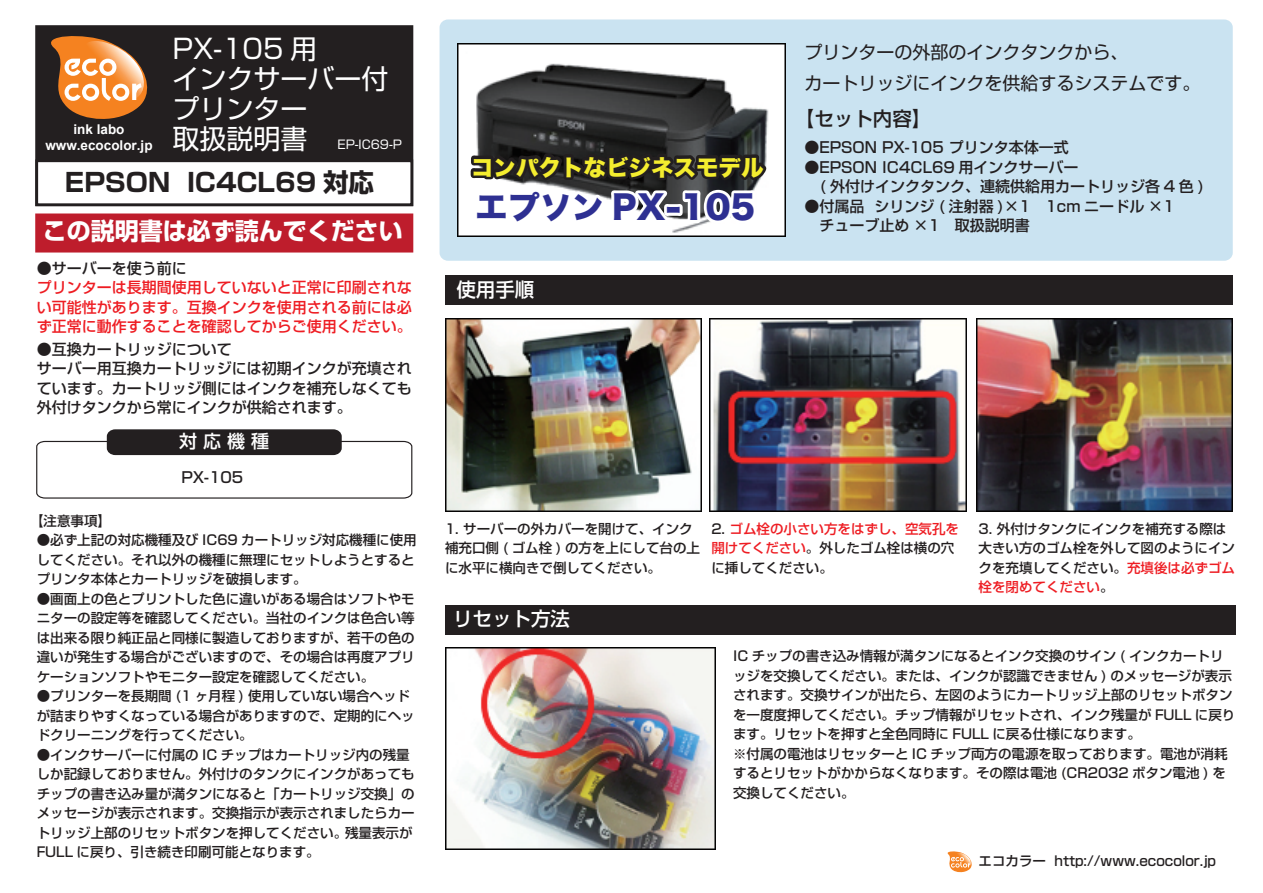
<style>
.page{position:relative;width:1263px;height:893px;background:#fff}
.page>*{position:absolute;margin:0;border:0;box-sizing:border-box;transform-origin:0 0}
.t1{font:32.1px "Hira Kaku Std W8";color:#2e3092}
.t2{font:27px/30px "Shin Go Pro";color:#fff}
.t3{font:700 25.5px "Shin Go Pro";color:#231f20}
.t4{font:700 24px "Shin Go Pro";color:#fff}
.t5{font:22.5px "Hira Kaku Std W8";color:#f4ed2f}
.t6{font:500 19.5px "Shin Go Pro";color:#fff}
.t7{font:500 19.5px "Shin Go Pro";color:#231f20}
.t8{font:18px/31.5px "Shin Go Pro";color:#231f20}
.t9{font:500 18px "Shin Go Pro";color:#fff}
.t10{font:500 15px/19.5px "Shin Go Pro";color:#231f20}
.t11{font:500 15px/19.5px "Shin Go Pro";color:#ee1d23;text-align:justify}
.t12{font:500 13.5px/19.5px "Shin Go Pro";color:#231f20}
.t13{font:500 13.5px/19.5px "Shin Go Pro";color:#ee1d23}
.t14{font:700 13.5px/16.5px "Arial";color:#fff;text-align:center}
.t15{font:12px "Shin Go Pro";color:#fff}
.s1{color:#231f20}
.s2{color:#ee1d23}
</style>
<div class="page">
<div style="left:440px;top:19px;width:793px;height:242px;background:#cae3f1;border-radius:8px"></div>
<div style="left:35px;top:25px;width:378px;height:181px;background:#231f20;border:3px solid #231f20"></div>
<div style="left:35px;top:159px;width:378px;height:47px;background:#fff;border:3px solid #231f20"></div>
<svg style="left:51px;top:36px;width:97px;height:83px"></svg>
<svg style="left:947px;top:851px;width:25px;height:22px"></svg>
<div style="left:35px;top:213px;width:378px;height:40px;background:#be1d2c;border:3px solid #be1d2c"></div>
<div style="left:445px;top:275px;width:788px;height:30px;background:#231f20"></div>
<div style="left:445px;top:605px;width:790px;height:30px;background:#231f20"></div>
<svg style="left:36px;top:429px;width:377px;height:70px"></svg>
<img style="left:457px;top:44px;width:329px;height:193px">
<svg style="left:468px;top:19px;width:302px;height:211px;background:#8d8f91"></svg>
<img style="left:445px;top:319px;width:257px;height:192px">
<img style="left:710px;top:319px;width:257px;height:192px">
<img style="left:976px;top:319px;width:257px;height:192px">
<img style="left:445px;top:647px;width:270px;height:203px">
<h2 class="t2" style="left:172px;top:30px;width:217px">PX-105 用<br>インクサーバー付プリンター<br>取扱説明書</h2>
<p class="t14" style="left:45px;top:121px;width:109px">ink labo www.ecocolor.jp</p>
<h3 class="t3" style="left:65px;top:162px;width:311px">EPSON IC4CL69 対応</h3>
<h3 class="t4" style="left:43px;top:212px;width:361px">この説明書は必ず読んでください</h3>
<p class="t10" style="left:37px;top:257px;width:151px">●サーバーを使う前に</p>
<p class="t11" style="left:37px;top:276px;width:377px">プリンターは長期間使用していないと正常に印刷されない可能性があります。互換インクを使用される前には必ず正常に動作することを確認してからご使用ください。</p>
<p class="t10" style="left:37px;top:338px;width:377px">●互換カートリッジについて<br>サーバー用互換カートリッジには初期インクが充填されています。カートリッジ側にはインクを補充しなくても外付けタンクから常にインクが供給されます。</p>
<p class="t15" style="left:338px;top:135px;width:66px">EP-IC69-P</p>
<h3 class="t9" style="left:179px;top:427px;width:91px">対 応 機 種</h3>
<p class="t10" style="left:182px;top:465px;width:63px">PX-105</p>
<p class="t12" style="left:30px;top:509px;width:82px">【注意事項】</p>
<p class="t12" style="left:37px;top:529px;width:381px">●必ず上記の対応機種及び IC69 カートリッジ対応機種に使用してください。それ以外の機種に無理にセットしようとするとプリンタ本体とカートリッジを破損します。</p>
<p class="t12" style="left:37px;top:587px;width:380px;text-align:justify">●画面上の色とプリントした色に違いがある場合はソフトやモニターの設定等を確認してください。当社のインクは色合い等は出来る限り純正品と同様に製造しておりますが、若干の色の違いが発生する場合がございますので、その場合は再度アプリケーションソフトやモニター設定を確認してください。</p>
<p class="t12" style="left:37px;top:685px;width:380px">●プリンターを長期間 (1 ヶ月程 ) 使用していない場合ヘッドが詰まりやすくなっている場合がありますので、定期的にヘッドクリーニングを行ってください。</p>
<p class="t12" style="left:37px;top:743px;width:380px">●インクサーバーに付属の IC チップはカートリッジ内の残量しか記録しておりません。外付けのタンクにインクがあってもチップの書き込み量が満タンになると「カートリッジ交換」のメッセージが表示されます。交換指示が表示されましたらカートリッジ上部のリセットボタンを押してください。残量表示が<br>FULL に戻り、引き続き印刷可能となります。</p>
<h3 class="t5" style="left:471px;top:155px;width:294px">コンパクトなビジネスモデル</h3>
<h1 class="t1" style="left:475px;top:189px;width:281px">エプソン PX-105</h1>
<h3 class="t6" style="left:456px;top:273px;width:79px">使用手順</h3>
<h3 class="t8" style="left:804px;top:34px;width:397px">プリンターの外部のインクタンクから、<br>カートリッジにインクを供給するシステムです。</h3>
<h3 class="t7" style="left:795px;top:103px;width:138px">【セット内容】</h3>
<p class="t10" style="left:804px;top:136px;width:281px">●EPSON PX-105 プリンタ本体一式　</p>
<p class="t10" style="left:819px;top:155px;width:386px;text-indent:-15px">●EPSON IC4CL69 用インクサーバー<br>( 外付けインクタンク、連続供給用カートリッジ各 4 色 )</p>
<p class="t10" style="left:819px;top:194px;width:371px;text-indent:-15px">●付属品 シリンジ ( 注射器 )×1　1cm ニードル ×1　チューブ止め ×1　取扱説明書</p>
<p class="t12" style="left:445px;top:517px;width:256px">1. サーバーの外カバーを開けて、インク補充口側 ( ゴム栓 ) の方を上にして台の上に水平に横向きで倒してください。</p>
<h3 class="t6" style="left:453px;top:603px;width:118px">リセット方法</h3>
<p class="t13" style="left:711px;top:517px;width:249px"><span class="s1">2.</span> ゴム栓の小さい方をはずし、空気孔を開けてください<span class="s1">。外したゴム栓は横の穴に挿してください。</span></p>
<p class="t12" style="left:978px;top:517px;width:258px">3. 外付けタンクにインクを補充する際は大きい方のゴム栓を外して図のようにインクを充填してください。<span class="s2">充填後は必ずゴム栓を閉めてください</span>。</p>
<p class="t12" style="left:733px;top:645px;width:504px">IC チップの書き込み情報が満タンになるとインク交換のサイン ( インクカートリッジを交換してください。または、インクが認識できません ) のメッセージが表示されます。交換サインが出たら、左図のようにカートリッジ上部のリセットボタンを一度度押してください。チップ情報がリセットされ、インク残量が FULL に戻ります。リセットを押すと全色同時に FULL に戻る仕様になります。<br>※付属の電池はリセッターと IC チップ両方の電源を取っております。電池が消耗するとリセットがかからなくなります。その際は電池 (CR2032 ボタン電池 ) を交換してください。</p>
<p class="t12" style="left:978px;top:850px;width:239px">エコカラー http://www.ecocolor.jp</p>
</div>
